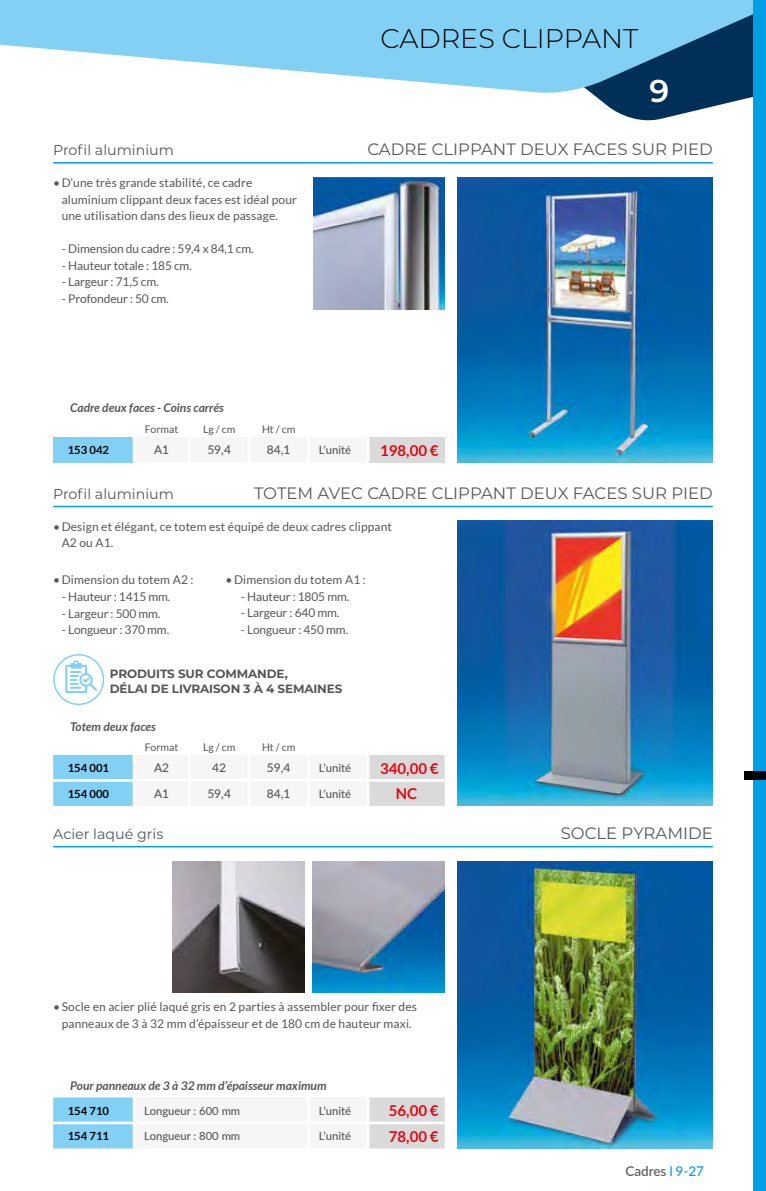
<style>
.page{position:relative;width:766px;height:1191px;background:#fff}
.page>*{position:absolute;margin:0;border:0;box-sizing:border-box;transform-origin:0 0}
.t1{font:600 31.5px "Montserrat";color:#fff}
.t2{font:300 27px "Montserrat";color:#000}
.t3{font:16.5px "Montserrat";color:#575756}
.t4{font:700 15px "Lato";color:#e30613}
.t5{font:14.25px "Montserrat";color:#575756}
.t6{font:500 13.5px "Lato";color:#575756}
.t7{font:12px/16.5px "Lato";letter-spacing:.01em;color:#575756}
.t8{font:12px "Lato";letter-spacing:-.01em;color:#575756}
.t9{font:italic 700 12px "Lato";color:#575756}
.t10{font:700 12px/14.4px "Montserrat";letter-spacing:-.01em;color:#575756}
.t11{font:500 12px "Lato";color:#575756}
.t12{font:500 11.25px "Lato";color:#575756}
.t13{font:700 11.25px "Lato";color:#000}
.t14{font:10.5px "Lato";color:#575756}
.s1{font-weight:400;color:#009fe3}
.s2{color:#009fe3}
</style>
<div class="page">
<svg style="left:594px;top:95px;width:159px;height:26px;fill:#003057"></svg>
<svg style="left:0;top:0;width:753px;height:95px;fill:#83d0f5"></svg>
<div style="left:753px;top:0;width:12px;height:1191px;background:#009fe3"></div>
<hr style="left:53px;top:162px;width:659px;height:2px;background:#009fe3">
<img style="left:457px;top:177px;width:255px;height:285px">
<img style="left:457px;top:861px;width:255px;height:287px">
<img style="left:172px;top:861px;width:132px;height:132px">
<img style="left:313px;top:861px;width:131px;height:132px">
<img style="left:457px;top:521px;width:255px;height:285px">
<hr style="left:53px;top:506px;width:659px;height:1px;background:#009fe3">
<hr style="left:53px;top:846px;width:659px;height:1px;background:#009fe3">
<div style="left:53px;top:437px;width:81px;height:25px;background:#83d0f5"></div>
<div style="left:368px;top:437px;width:76px;height:25px;background:#dadada"></div>
<hr style="left:366px;top:437px;width:3px;height:25px;background:#fff">
<hr style="left:133px;top:437px;width:2px;height:25px;background:#fff">
<svg style="left:53px;top:1097px;width:391px;height:51px"></svg>
<hr style="left:133px;top:1097px;width:2px;height:24px;background:#fff">
<hr style="left:307px;top:1097px;width:3px;height:24px;background:#fff">
<hr style="left:134px;top:1121px;width:174px;height:3px;background:#fff">
<hr style="left:133px;top:1124px;width:2px;height:24px;background:#fff">
<hr style="left:307px;top:1124px;width:3px;height:24px;background:#fff">
<hr style="left:53px;top:1121px;width:81px;height:3px;background:#fff">
<hr style="left:368px;top:1121px;width:76px;height:3px;background:#fff">
<hr style="left:308px;top:1121px;width:60px;height:3px;background:#fff">
<hr style="left:366px;top:1097px;width:3px;height:24px;background:#fff">
<hr style="left:366px;top:1124px;width:3px;height:24px;background:#fff">
<svg style="left:53px;top:754px;width:391px;height:52px"></svg>
<hr style="left:188px;top:738px;width:3px;height:17px;background:#fff">
<hr style="left:247px;top:738px;width:3px;height:17px;background:#fff">
<hr style="left:307px;top:738px;width:3px;height:17px;background:#fff">
<hr style="left:308px;top:779px;width:60px;height:2px;background:#fff">
<hr style="left:366px;top:755px;width:3px;height:24px;background:#fff">
<hr style="left:366px;top:781px;width:3px;height:25px;background:#fff">
<hr style="left:307px;top:755px;width:3px;height:24px;background:#fff">
<hr style="left:307px;top:781px;width:3px;height:25px;background:#fff">
<hr style="left:249px;top:779px;width:59px;height:2px;background:#fff">
<hr style="left:133px;top:755px;width:2px;height:24px;background:#fff">
<hr style="left:188px;top:755px;width:3px;height:24px;background:#fff">
<hr style="left:247px;top:755px;width:3px;height:24px;background:#fff">
<hr style="left:133px;top:781px;width:2px;height:25px;background:#fff">
<hr style="left:188px;top:781px;width:3px;height:25px;background:#fff">
<hr style="left:247px;top:781px;width:3px;height:25px;background:#fff">
<hr style="left:134px;top:779px;width:55px;height:2px;background:#fff">
<hr style="left:189px;top:779px;width:60px;height:2px;background:#fff">
<hr style="left:366px;top:738px;width:3px;height:17px;background:#fff">
<hr style="left:443px;top:738px;width:3px;height:17px;background:#fff">
<svg style="left:53px;top:654px;width:52px;height:51px"></svg>
<img style="left:313px;top:177px;width:131px;height:132px">
<div style="left:744px;top:771px;width:21px;height:8px;background:#000"></div>
<h2 class="t2" style="left:380px;top:20px;width:259px">CADRES CLIPPANT</h2>
<h1 class="t1" style="left:649px;top:68px;width:21px">9</h1>
<p class="t5" style="left:53px;top:140px;width:122px">Profil aluminium</p>
<h3 class="t3" style="left:367px;top:138px;width:347px">CADRE CLIPPANT DEUX FACES SUR PIED</h3>
<p class="t7" style="left:62px;top:174px;width:237px;text-indent:-9px">•D’une très grande stabilité, ce cadre aluminium clippant deux faces est idéal pour une utilisation dans des lieux de passage.</p>
<p class="t8" style="left:62px;top:242px;width:193px">- Dimension du cadre : 59,4 x 84,1 cm.</p>
<p class="t8" style="left:62px;top:258px;width:131px">- Hauteur totale : 185 cm.</p>
<p class="t8" style="left:62px;top:275px;width:98px">- Largeur : 71,5 cm.</p>
<p class="t8" style="left:62px;top:291px;width:108px">- Profondeur : 50 cm.</p>
<p class="t9" style="left:70px;top:401px;width:155px">Cadre deux faces - Coins carrés</p>
<p class="t14" style="left:145px;top:423px;width:35px">Format</p>
<p class="t14" style="left:203px;top:423px;width:34px">Lg / cm</p>
<p class="t14" style="left:262px;top:423px;width:35px">Ht / cm</p>
<p class="t13" style="left:68px;top:443px;width:43px">153 042</p>
<p class="t11" style="left:154px;top:441px;width:17px">A1</p>
<p class="t11" style="left:207px;top:441px;width:25px">59,4</p>
<p class="t11" style="left:267px;top:441px;width:25px">84,1</p>
<p class="t12" style="left:319px;top:442px;width:34px">L’unité</p>
<p class="t4" style="left:380px;top:441px;width:60px">198,00 €</p>
<p class="t5" style="left:53px;top:484px;width:122px">Profil aluminium</p>
<h3 class="t3" style="left:254px;top:481px;width:460px">TOTEM AVEC CADRE CLIPPANT DEUX FACES SUR PIED</h3>
<p class="t7" style="left:62px;top:518px;width:332px;text-indent:-9px">•Design et élégant, ce totem est équipé de deux cadres clippant<br>A2 ou A1.</p>
<p class="t7" style="left:53px;top:572px;width:142px">•Dimension du totem A2 :</p>
<p class="t8" style="left:62px;top:590px;width:110px">- Hauteur : 1415 mm.</p>
<p class="t8" style="left:62px;top:606px;width:100px">- Largeur : 500 mm.</p>
<p class="t8" style="left:62px;top:623px;width:109px">- Longueur : 370 mm.</p>
<p class="t7" style="left:225px;top:572px;width:142px">•Dimension du totem A1 :</p>
<p class="t8" style="left:241px;top:590px;width:110px">- Hauteur : 1805 mm.</p>
<p class="t8" style="left:241px;top:606px;width:100px">- Largeur : 640 mm.</p>
<p class="t8" style="left:241px;top:623px;width:109px">- Longueur : 450 mm.</p>
<p class="t10" style="left:110px;top:666px;width:234px">PRODUITS SUR COMMANDE,<br>DÉLAI DE LIVRAISON 3 À 4 SEMAINES</p>
<p class="t9" style="left:70px;top:719px;width:87px">Totem deux faces</p>
<p class="t14" style="left:145px;top:741px;width:35px">Format</p>
<p class="t14" style="left:203px;top:741px;width:34px">Lg / cm</p>
<p class="t14" style="left:262px;top:741px;width:35px">Ht / cm</p>
<p class="t13" style="left:68px;top:761px;width:43px">154 001</p>
<p class="t11" style="left:154px;top:759px;width:17px">A2</p>
<p class="t11" style="left:212px;top:759px;width:15px">42</p>
<p class="t11" style="left:267px;top:759px;width:25px">59,4</p>
<p class="t12" style="left:319px;top:760px;width:34px">L’unité</p>
<p class="t4" style="left:380px;top:759px;width:60px">340,00 €</p>
<p class="t13" style="left:68px;top:787px;width:43px">154 000</p>
<p class="t11" style="left:154px;top:785px;width:17px">A1</p>
<p class="t11" style="left:207px;top:785px;width:25px">59,4</p>
<p class="t11" style="left:267px;top:785px;width:25px">84,1</p>
<p class="t12" style="left:319px;top:785px;width:34px">L’unité</p>
<p class="t4" style="left:395px;top:785px;width:23px">NC</p>
<p class="t5" style="left:53px;top:824px;width:112px">Acier laqué gris</p>
<h3 class="t3" style="left:560px;top:821px;width:154px">SOCLE PYRAMIDE</h3>
<p class="t7" style="left:53px;top:998px;width:365px;text-align:center">•Socle en acier plié laqué gris en 2 parties à assembler pour fixer des panneaux de 3 à 32 mm d’épaisseur et de 180 cm de hauteur maxi.</p>
<p class="t9" style="left:70px;top:1078px;width:258px">Pour panneaux de 3 à 32 mm d’épaisseur maximum</p>
<p class="t13" style="left:68px;top:1104px;width:43px">154 710</p>
<p class="t12" style="left:144px;top:1102px;width:97px">Longueur : 600 mm</p>
<p class="t12" style="left:319px;top:1102px;width:34px">L’unité</p>
<p class="t4" style="left:389px;top:1102px;width:51px">56,00 €</p>
<p class="t13" style="left:68px;top:1129px;width:43px">154 711</p>
<p class="t12" style="left:144px;top:1128px;width:97px">Longueur : 800 mm</p>
<p class="t12" style="left:319px;top:1128px;width:34px">L’unité</p>
<p class="t4" style="left:389px;top:1127px;width:51px">78,00 €</p>
<p class="t6" style="left:625px;top:1160px;width:80px">Cadres <span class="s1">I</span> <span class="s2">9-27</span></p>
</div>
